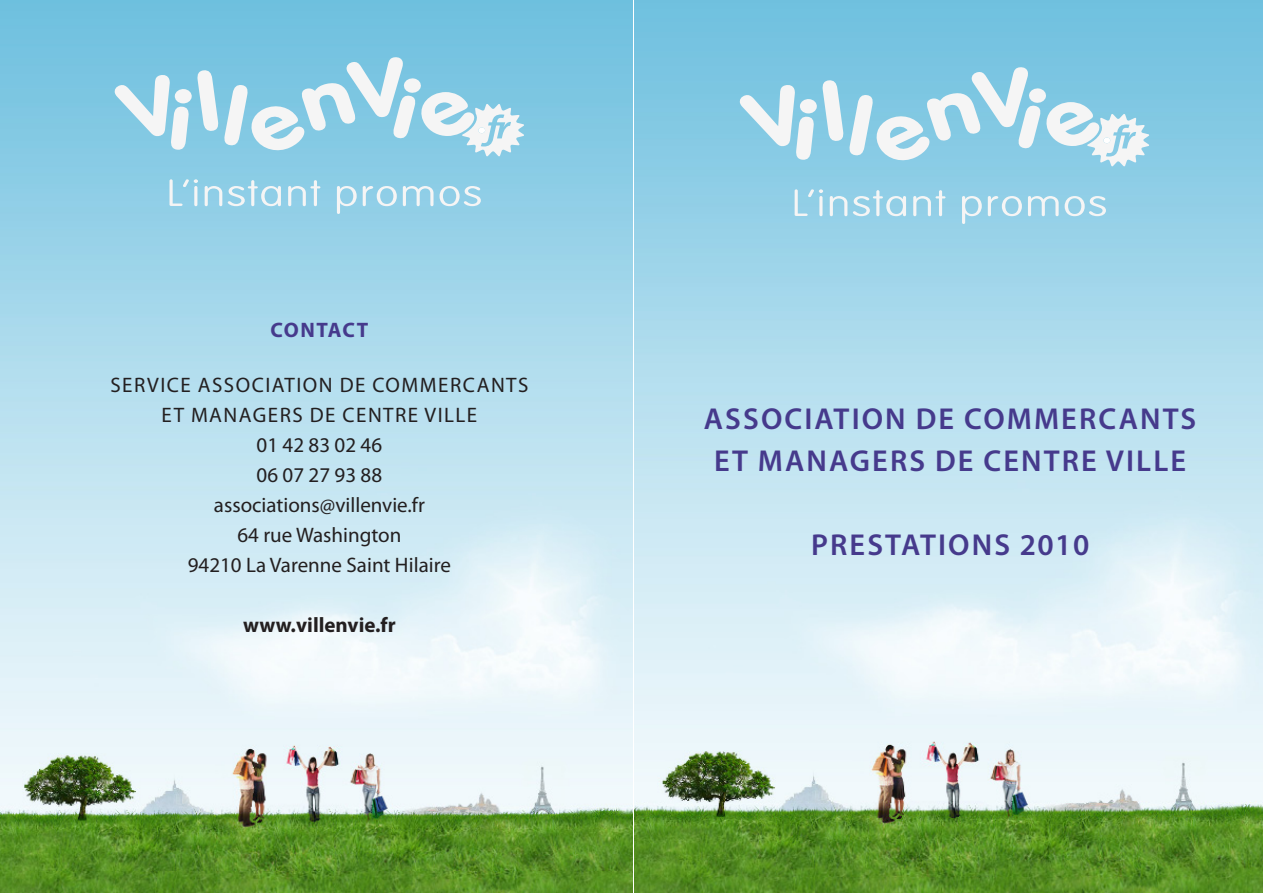
<style>
.page{position:relative;width:1263px;height:893px;background:#fff}
.page>*{position:absolute;margin:0;border:0;box-sizing:border-box;transform-origin:0 0}
.t1{font:600 30.3px "Myriad Pro";letter-spacing:.07em;color:#463a8c}
.t2{font:21px "Myriad Pro";color:#231f20}
.t3{font:21px "Myriad Pro";letter-spacing:.07em;color:#231f20}
.t4{font:700 21px "Myriad Pro";color:#231f20}
.t5{font:700 21px "Myriad Pro";letter-spacing:.06em;color:#463a8c}
</style>
<div class="page">
<img style="left:0;top:0;width:1263px;height:893px">
<svg style="left:169px;top:179px;width:29px;height:27px"></svg>
<hr style="left:194px;top:186px;width:3px;height:20px;background:#f5f5f5;border-radius:2px">
<svg style="left:205px;top:186px;width:17px;height:20px"></svg>
<svg style="left:228px;top:180px;width:53px;height:26px"></svg>
<svg style="left:288px;top:180px;width:32px;height:26px"></svg>
<svg style="left:337px;top:186px;width:20px;height:28px"></svg>
<svg style="left:363px;top:186px;width:34px;height:20px"></svg>
<svg style="left:403px;top:186px;width:30px;height:20px"></svg>
<svg style="left:439px;top:186px;width:42px;height:20px"></svg>
<svg style="left:114px;top:57px;width:410px;height:99px"></svg>
<svg style="left:795px;top:189px;width:28px;height:27px"></svg>
<hr style="left:819px;top:196px;width:3px;height:20px;background:#f5f5f5;border-radius:2px">
<svg style="left:830px;top:196px;width:17px;height:20px"></svg>
<svg style="left:853px;top:190px;width:53px;height:26px"></svg>
<svg style="left:913px;top:190px;width:32px;height:26px"></svg>
<svg style="left:962px;top:196px;width:20px;height:28px"></svg>
<svg style="left:988px;top:196px;width:34px;height:20px"></svg>
<svg style="left:1028px;top:196px;width:31px;height:20px"></svg>
<svg style="left:1065px;top:196px;width:41px;height:20px"></svg>
<svg style="left:739px;top:67px;width:410px;height:99px"></svg>
<p class="t5" style="left:270px;top:316px;width:99px">CONTACT</p>
<p class="t3" style="left:110px;top:372px;width:419px">SERVICE ASSOCIATION DE COMMERCANTS</p>
<p class="t3" style="left:162px;top:402px;width:317px">ET MANAGERS DE CENTRE VILLE</p>
<p class="t2" style="left:257px;top:432px;width:127px">01 42 83 02 46</p>
<p class="t2" style="left:257px;top:462px;width:127px">06 07 27 93 88</p>
<p class="t2" style="left:214px;top:492px;width:212px">associations@villenvie.fr</p>
<p class="t2" style="left:237px;top:522px;width:166px">64 rue Washington</p>
<p class="t2" style="left:188px;top:552px;width:265px">94210 La Varenne Saint Hilaire</p>
<p class="t4" style="left:243px;top:612px;width:154px">www.villenvie.fr</p>
<p class="t1" style="left:704px;top:399px;width:494px">ASSOCIATION DE COMMERCANTS</p>
<p class="t1" style="left:714px;top:441px;width:473px">ET MANAGERS DE CENTRE VILLE</p>
<p class="t1" style="left:811px;top:526px;width:280px">PRESTATIONS 2010</p>
</div>
